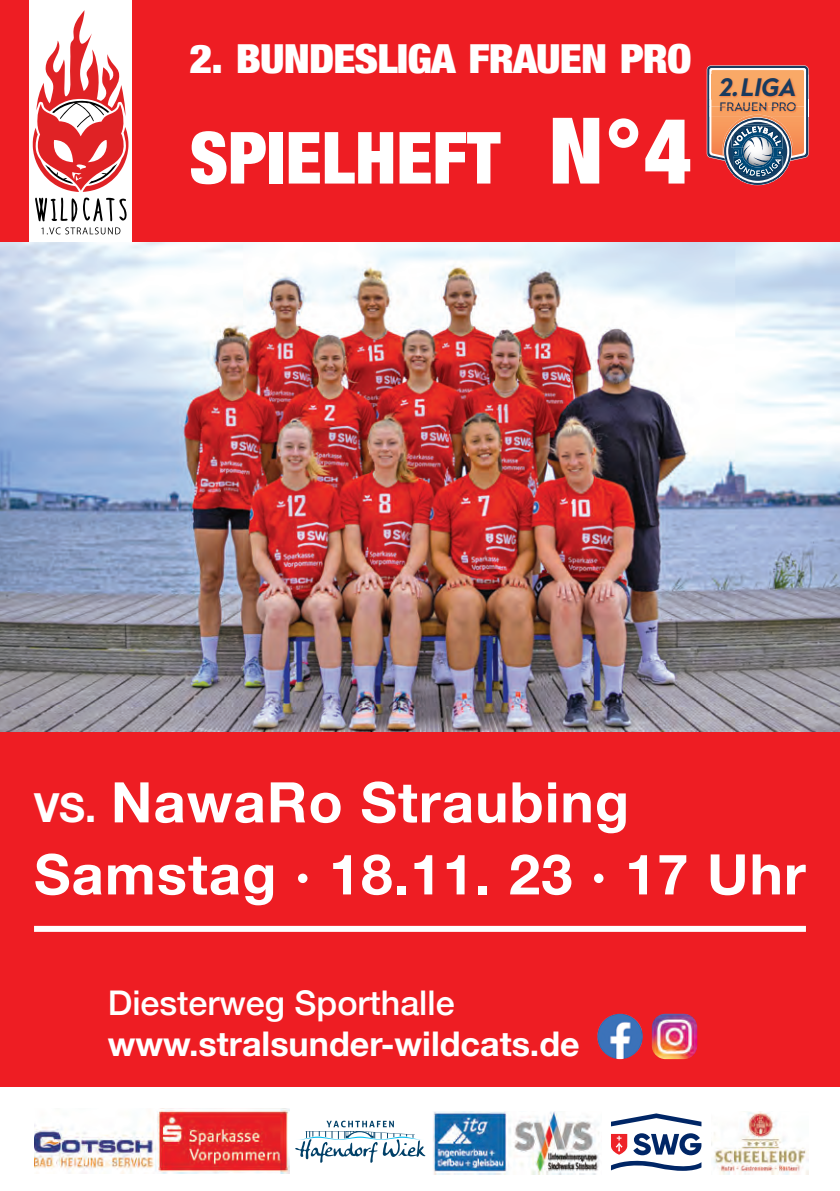
<style>
.page{position:relative;width:840px;height:1191px;background:#fff}
.page>*{position:absolute;margin:0;border:0;box-sizing:border-box;transform-origin:0 0}
.t1{font:900 condensed 72px "Helvetica Neue";color:#fff}
.t2{font:700 56px/72px "Helvetica Neue";letter-spacing:.02em;color:#fff}
.t3{font:900 condensed 40px "Helvetica Neue";letter-spacing:-.02em;color:#fff;scale:1.1 1}
.t4{font:700 34px "Helvetica Neue";color:#fff}
.t5{font:500 34px "Helvetica Neue";color:#fff}
.t6{font:italic 700 24px "Radikal";color:#193b5f}
.t7{font:12px "Radikal";letter-spacing:.03em;color:#193b5f}
.s1{font-size:92px}
.s2{font-size:40px}
</style>
<div class="page">
<div style="left:0;top:727px;width:839px;height:359px;background:#ee1d23"></div>
<img style="left:0;top:241px;width:839px;height:490px">
<div style="left:0;top:0;width:839px;height:241px;background:#ee1d23"></div>
<div style="left:30px;top:0;width:102px;height:241px;background:#fff"></div>
<svg style="left:33px;top:10px;width:95px;height:224px"></svg>
<img style="left:597px;top:1013px;width:45px;height:46px;border-radius:23px">
<img style="left:651px;top:1013px;width:45px;height:46px">
<div style="left:34px;top:926px;width:771px;height:6px;background:#fff"></div>
<svg style="left:295px;top:1120px;width:130px;height:42px"></svg>
<svg style="left:706px;top:65px;width:102px;height:118px;background:#c38975"></svg>
<img style="left:34px;top:1108px;width:255px;height:65px">
<img style="left:433px;top:1111px;width:375px;height:63px">
<div style="left:602px;top:1107px;width:108px;height:75px;background:#fff"></div>
<svg style="left:611px;top:1113px;width:90px;height:13px"></svg>
<svg style="left:611px;top:1133px;width:90px;height:37px"></svg>
<p class="t3" style="left:189px;top:26px;width:458px">2. BUNDESLIGA FRAUEN PRO</p>
<p class="t1" style="left:189px;top:99px;width:503px">SPIELHEFT <span class="s1">N°4</span></p>
<p class="t6" style="left:719px;top:70px;width:78px">2.LIGA</p>
<p class="t7" style="left:719px;top:98px;width:78px">FRAUEN PRO</p>
<p class="t2" style="left:34px;top:768px;width:772px"><span class="s2">VS.</span> NawaRo Straubing<br>Samstag · 18.11. 23 · 17 Uhr</p>
<p class="t5" style="left:108px;top:975px;width:348px">Diesterweg Sporthalle</p>
<p class="t4" style="left:108px;top:1016px;width:473px">www.stralsunder-wildcats.de</p>
</div>
